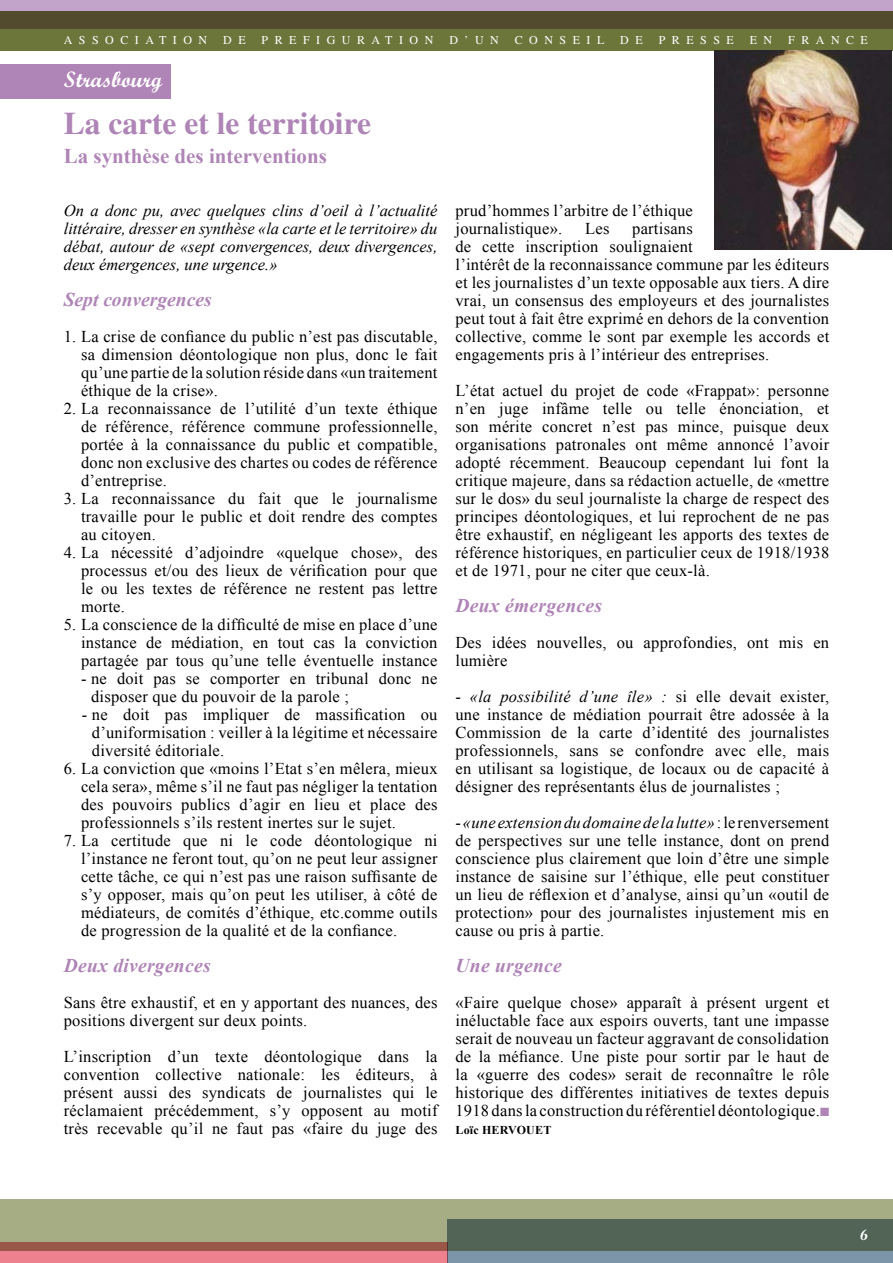
<style>
.page{position:relative;width:893px;height:1263px;background:#fff}
.page>*{position:absolute;margin:0;border:0;box-sizing:border-box;transform-origin:0 0}
.t1{font:700 31.5px "Times";color:#af84b6}
.t2{font:700 22.5px "Script";color:#fff}
.t3{font:700 21px "Times New Roman";color:#af84b6}
.t4{font:italic 700 19.5px "Times New Roman";letter-spacing:.015em;color:#af84b6}
.t5{font:16.5px/18px "Times New Roman";letter-spacing:.015em;color:#000;text-align:justify}
.t6{font:italic 16.5px/18px "Times New Roman";color:#000;text-align:justify}
.t7{font:700 15px "Script";color:#fff}
.t8{font:12px "Times";letter-spacing:.54em;color:#fff}
.t9{font:700 12px "Times New Roman";letter-spacing:.015em;color:#000}
.s1{font-style:italic}
.s2{color:#af84b6}
</style>
<div class="page">
<div style="left:0;top:0;width:893px;height:29px;background:#c2a3ca"></div>
<svg style="left:0;top:12px;width:893px;height:39px;fill:#6c763b"></svg>
<div style="left:447px;top:1220px;width:446px;height:43px;background:#7d95a8"></div>
<div style="left:0;top:1242px;width:447px;height:21px;background:#ed828e"></div>
<svg style="left:0;top:1199px;width:893px;height:51px;fill:#a6ac84"></svg>
<div style="left:0;top:64px;width:170px;height:34px;background:#af84b6"></div>
<img style="left:714px;top:50px;width:178px;height:199px">
<p class="t8" style="left:64px;top:33px;width:145px">ASSOCIATION</p>
<p class="t8" style="left:223px;top:33px;width:24px">D E</p>
<p class="t8" style="left:262px;top:33px;width:173px">PREFIGURATION</p>
<p class="t8" style="left:449px;top:33px;width:51px">D’UN</p>
<p class="t8" style="left:515px;top:33px;width:91px">CONSEIL</p>
<p class="t8" style="left:620px;top:33px;width:24px">D E</p>
<p class="t8" style="left:659px;top:33px;width:77px">PRESSE</p>
<p class="t8" style="left:750px;top:33px;width:24px">E N</p>
<p class="t8" style="left:788px;top:33px;width:81px">FRANCE</p>
<h2 class="t2" style="left:64px;top:65px;width:100px">Strasbourg</h2>
<h1 class="t1" style="left:64px;top:104px;width:309px">La carte et le territoire</h1>
<p class="t3" style="left:64px;top:142px;width:265px">La synthèse des interventions</p>
<p class="t6" style="left:64px;top:201px;width:375px">On a donc pu, avec quelques clins d’oeil à l’actualité littéraire, dresser en synthèse «la carte et le territoire» du débat, autour de «sept convergences, deux divergences, deux émergences, une urgence.»</p>
<p class="t4" style="left:64px;top:286px;width:149px">Sept convergences</p>
<p class="t5" style="left:81px;top:327px;width:358px;text-indent:-17px">1. La crise de confiance du public n’est pas discutable, sa dimension déontologique non plus, donc le fait qu’une partie de la solution réside dans «un traitement éthique de la crise».</p>
<p class="t5" style="left:81px;top:399px;width:358px;text-indent:-17px">2. La reconnaissance de l’utilité d’un texte éthique de référence, référence commune professionnelle, portée à la connaissance du public et compatible, donc non exclusive des chartes ou codes de référence d’entreprise.</p>
<p class="t5" style="left:81px;top:489px;width:358px;text-indent:-17px">3. La reconnaissance du fait que le journalisme travaille pour le public et doit rendre des comptes au citoyen.</p>
<p class="t5" style="left:81px;top:543px;width:358px;text-indent:-17px">4. La nécessité d’adjoindre «quelque chose», des processus et/ou des lieux de vérification pour que le ou les textes de référence ne restent pas lettre morte.</p>
<p class="t5" style="left:81px;top:615px;width:358px;text-indent:-17px">5. La conscience de la difficulté de mise en place d’une instance de médiation, en tout cas la conviction partagée par tous qu’une telle éventuelle instance</p>
<p class="t5" style="left:91px;top:669px;width:348px;text-indent:-10px">- ne doit pas se comporter en tribunal donc ne disposer que du pouvoir de la parole ;</p>
<p class="t5" style="left:92px;top:705px;width:347px;text-indent:-10px">- ne doit pas impliquer de massification ou d’uniformisation : veiller à la légitime et nécessaire diversité éditoriale.</p>
<p class="t5" style="left:81px;top:759px;width:358px;text-indent:-17px">6. La conviction que «moins l’Etat s’en mêlera, mieux cela sera», même s’il ne faut pas négliger la tentation des pouvoirs publics d’agir en lieu et place des professionnels s’ils restent inertes sur le sujet.</p>
<p class="t5" style="left:81px;top:831px;width:358px;text-indent:-17px">7. La certitude que ni le code déontologique ni l’instance ne feront tout, qu’on ne peut leur assigner cette tâche, ce qui n’est pas une raison suffisante de s’y opposer, mais qu’on peut les utiliser, à côté de médiateurs, de comités d’éthique, etc.comme outils de progression de la qualité et de la confiance.</p>
<p class="t4" style="left:64px;top:952px;width:148px">Deux divergences</p>
<p class="t5" style="left:64px;top:993px;width:375px">Sans être exhaustif, et en y apportant des nuances, des positions divergent sur deux points.</p>
<p class="t5" style="left:64px;top:1047px;width:375px">L’inscription d’un texte déontologique dans la convention collective nationale: les éditeurs, à présent aussi des syndicats de journalistes qui le réclamaient précédemment, s’y opposent au motif très recevable qu’il ne faut pas «faire du juge des</p>
<p class="t5" style="left:455px;top:201px;width:239px">prud’hommes l’arbitre de l’éthique journalistique».</p>
<p class="t5" style="left:455px;top:219px;width:375px;text-align:left;text-indent:177px">partisans<br>de cette inscription soulignaient<br>l’intérêt de la reconnaissance commune par les éditeurs et les journalistes d’un texte opposable aux tiers. A dire vrai, un consensus des employeurs et des journalistes peut tout à fait être exprimé en dehors de la convention collective, comme le sont par exemple les accords et engagements pris à l’intérieur des entreprises.</p>
<p class="t5" style="left:455px;top:381px;width:375px">L’état actuel du projet de code «Frappat»: personne n’en juge infâme telle ou telle énonciation, et son mérite concret n’est pas mince, puisque deux organisations patronales ont même annoncé l’avoir adopté récemment. Beaucoup cependant lui font la critique majeure, dans sa rédaction actuelle, de «mettre sur le dos» du seul journaliste la charge de respect des principes déontologiques, et lui reprochent de ne pas être exhaustif, en négligeant les apports des textes de référence historiques, en particulier ceux de 1918/1938 et de 1971, pour ne citer que ceux-là.</p>
<p class="t4" style="left:455px;top:592px;width:148px">Deux émergences</p>
<p class="t5" style="left:455px;top:633px;width:375px">Des idées nouvelles, ou approfondies, ont mis en lumière</p>
<p class="t5" style="left:455px;top:687px;width:375px">- <span class="s1">«la possibilité d’une île» :</span> si elle devait exister, une instance de médiation pourrait être adossée à la Commission de la carte d’identité des journalistes professionnels, sans se confondre avec elle, mais en utilisant sa logistique, de locaux ou de capacité à désigner des représentants élus de journalistes ;</p>
<p class="t5" style="left:455px;top:813px;width:375px">- <span class="s1">«une extension du domaine de la lutte»</span> : le renversement de perspectives sur une telle instance, dont on prend conscience plus clairement que loin d’être une simple instance de saisine sur l’éthique, elle peut constituer un lieu de réflexion et d’analyse, ainsi qu’un «outil de protection» pour des journalistes injustement mis en cause ou pris à partie.</p>
<p class="t4" style="left:455px;top:952px;width:108px">Une urgence</p>
<p class="t5" style="left:455px;top:993px;width:375px">«Faire quelque chose» apparaît à présent urgent et inéluctable face aux espoirs ouverts, tant une impasse serait de nouveau un facteur aggravant de consolidation de la méfiance. Une piste pour sortir par le haut de la «guerre des codes» serait de reconnaître le rôle historique des différentes initiatives de textes depuis 1918 dans la construction du référentiel déontologique.<span class="s2">■</span></p>
<p class="t9" style="left:455px;top:1122px;width:93px">Loïc Hervouet</p>
<p class="t5" style="left:585px;top:219px;width:26px">Les</p>
<p class="t7" style="left:860px;top:1225px;width:9px">6</p>
</div>
